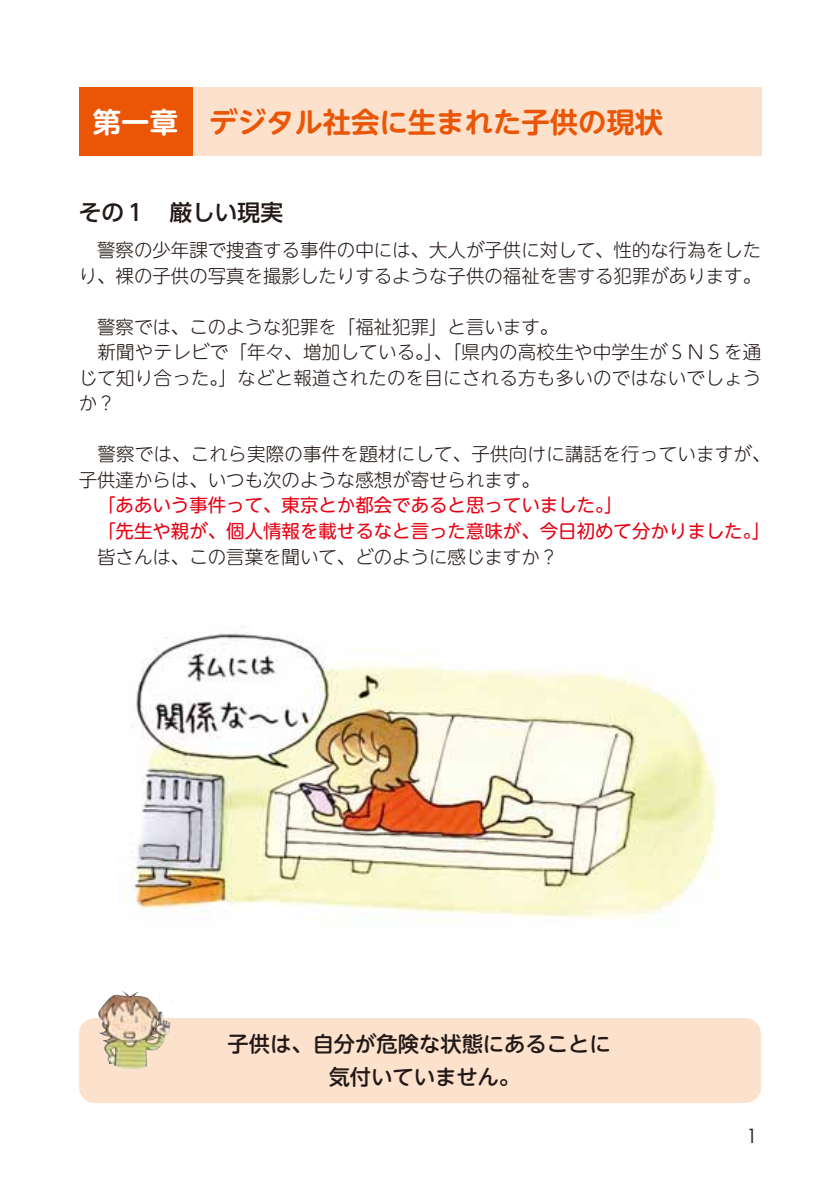
<style>
.page{position:relative;width:840px;height:1191px;background:#fff}
.page>*{position:absolute;margin:0;border:0;box-sizing:border-box;transform-origin:0 0}
.t1{font:28.4px "UD Shin M Go Pro De Bold 90 msp RKSJ H";color:#ea5506}
.t2{font:22.6px "UD Shin Go Pro Medium 90 msp RKSJ H";color:#231916}
.t3{font:21.2px/32.6px "UD Shin M Go Pro Medium 90 msp RKSJ H";color:#231916;text-align:center}
.t4{font:19.8px "Century Gothic";color:#231916}
.t5{font:18.4px/25.6px "UD Shin M Go Pro Light 90 msp RKSJ H";color:#231916}
.t6{font:18.4px/25.6px "UD Shin M Go Pro Regular 90 msp RKSJ H";color:#e60013}
.s1{color:#fff}
</style>
<div class="page">
<div style="left:79px;top:1018px;width:681px;height:85px;background:#fce1cc;border-radius:17px"></div>
<img style="left:126px;top:992px;width:34px;height:15px">
<div style="left:79px;top:88px;width:681px;height:68px;background:#fce1cc"></div>
<div style="left:79px;top:88px;width:113px;height:68px;background:#ea5506"></div>
<img style="left:130px;top:633px;width:587px;height:286px">
<h1 class="t1" style="left:93px;top:111px;width:571px"><span class="s1">第一章</span> デジタル社会に生まれた子供の現状</h1>
<p class="t2" style="left:79px;top:204px;width:206px">その１　厳しい現実</p>
<p class="t5" style="left:79px;top:240px;width:683px">　警察の少年課で捜査する事件の中には、大人が子供に対して、性的な行為をしたり、裸の子供の写真を撮影したりするような子供の福祉を害する犯罪があります。</p>
<p class="t5" style="left:79px;top:316px;width:683px">　警察では、このような犯罪を「福祉犯罪」と言います。<br>　新聞やテレビで「年々、増加している。」、「県内の高校生や中学生がＳＮＳを通じて知り合った。」などと報道されたのを目にされる方も多いのではないでしょうか？</p>
<p class="t5" style="left:79px;top:444px;width:692px">　警察では、これら実際の事件を題材にして、子供向けに講話を行っていますが、子供達からは、いつも次のような感想が寄せられます。</p>
<p class="t6" style="left:97px;top:495px;width:674px">「ああいう事件って、東京とか都会であると思っていました。」<br>「先生や親が、個人情報を載せるなと言った意味が、今日初めて分かりました。」</p>
<p class="t5" style="left:79px;top:546px;width:481px">　皆さんは、この言葉を聞いて、どのように感じますか？</p>
<p class="t3" style="left:227px;top:1031px;width:384px">子供は、自分が危険な状態にあることに気付いていません。</p>
<p class="t4" style="left:746px;top:1124px;width:12px">1</p>
</div>
